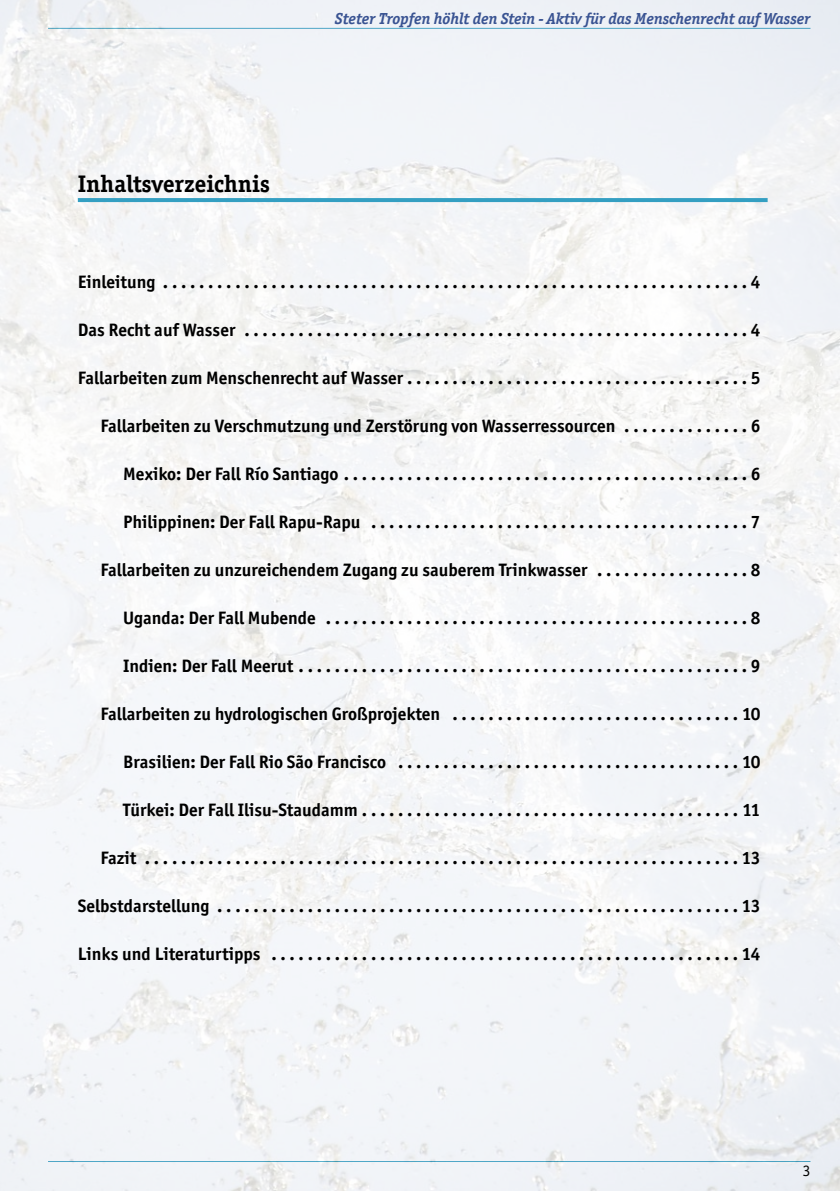
<style>
.page{position:relative;width:840px;height:1191px;background:#fff}
.page>*{position:absolute;margin:0;border:0;box-sizing:border-box;transform-origin:0 0}
.Überschrift_1{font:700 24px "Officina Serif ITC";color:#000}
.normaler_Text_fett_links{font:700 18px "Officina Sans ITC";color:#000}
.Kasten{font:italic 700 16px "Officina Serif ITC";color:#395392}
.Seitenzahl{font:16px "Officina Sans ITC Boo";color:#000}
</style>
<div class="page">
<img style="left:0;top:0;width:839px;height:1191px">
<svg style="left:78px;top:198px;width:689px;height:4px;background:#37a0c2"></svg>
<p class="Überschrift_1" style="left:78px;top:169px;width:193px">Inhaltsverzeichnis</p>
<p class="Kasten" style="left:335px;top:9px;width:476px">Steter Tropfen höhlt den Stein - Aktiv für das Menschenrecht auf Wasser</p>
<p class="normaler_Text_fett_links" style="left:78px;top:271px;width:684px">Einleitung . . . . . . . . . . . . . . . . . . . . . . . . . . . . . . . . . . . . . . . . . . . . . . . . . . . . . . . . . . . . . . . . . 4</p>
<p class="normaler_Text_fett_links" style="left:78px;top:319px;width:684px">Das Recht auf Wasser . . . . . . . . . . . . . . . . . . . . . . . . . . . . . . . . . . . . . . . . . . . . . . . . . . . . . . . . 4</p>
<p class="normaler_Text_fett_links" style="left:78px;top:367px;width:684px">Fallarbeiten zum Menschenrecht auf Wasser . . . . . . . . . . . . . . . . . . . . . . . . . . . . . . . . . . . . . . 5</p>
<p class="normaler_Text_fett_links" style="left:100px;top:415px;width:661px">Fallarbeiten zu Verschmutzung und Zerstörung von Wasserressourcen . . . . . . . . . . . . . . 6</p>
<p class="normaler_Text_fett_links" style="left:123px;top:463px;width:638px">Mexiko: Der Fall Río Santiago . . . . . . . . . . . . . . . . . . . . . . . . . . . . . . . . . . . . . . . . . . . . . 6</p>
<p class="normaler_Text_fett_links" style="left:123px;top:511px;width:638px">Philippinen: Der Fall Rapu-Rapu . . . . . . . . . . . . . . . . . . . . . . . . . . . . . . . . . . . . . . . . . . 7</p>
<p class="normaler_Text_fett_links" style="left:100px;top:559px;width:661px">Fallarbeiten zu unzureichendem Zugang zu sauberem Trinkwasser . . . . . . . . . . . . . . . . . 8</p>
<p class="normaler_Text_fett_links" style="left:123px;top:607px;width:638px">Uganda: Der Fall Mubende . . . . . . . . . . . . . . . . . . . . . . . . . . . . . . . . . . . . . . . . . . . . . . . 8</p>
<p class="normaler_Text_fett_links" style="left:123px;top:655px;width:638px">Indien: Der Fall Meerut . . . . . . . . . . . . . . . . . . . . . . . . . . . . . . . . . . . . . . . . . . . . . . . . . . 9</p>
<p class="normaler_Text_fett_links" style="left:100px;top:703px;width:661px">Fallarbeiten zu hydrologischen Großprojekten . . . . . . . . . . . . . . . . . . . . . . . . . . . . . . . . 10</p>
<p class="normaler_Text_fett_links" style="left:123px;top:751px;width:638px">Brasilien: Der Fall Rio São Francisco . . . . . . . . . . . . . . . . . . . . . . . . . . . . . . . . . . . . . . 10</p>
<p class="normaler_Text_fett_links" style="left:123px;top:799px;width:638px">Türkei: Der Fall Ilisu-Staudamm . . . . . . . . . . . . . . . . . . . . . . . . . . . . . . . . . . . . . . . . . . 11</p>
<p class="normaler_Text_fett_links" style="left:100px;top:847px;width:661px">Fazit . . . . . . . . . . . . . . . . . . . . . . . . . . . . . . . . . . . . . . . . . . . . . . . . . . . . . . . . . . . . . . . . . . 13</p>
<p class="normaler_Text_fett_links" style="left:78px;top:895px;width:684px">Selbstdarstellung . . . . . . . . . . . . . . . . . . . . . . . . . . . . . . . . . . . . . . . . . . . . . . . . . . . . . . . . . . 13</p>
<p class="normaler_Text_fett_links" style="left:78px;top:943px;width:684px">Links und Literaturtipps . . . . . . . . . . . . . . . . . . . . . . . . . . . . . . . . . . . . . . . . . . . . . . . . . . . . 14</p>
<p class="Seitenzahl" style="left:802px;top:1161px;width:9px">3</p>
</div>
